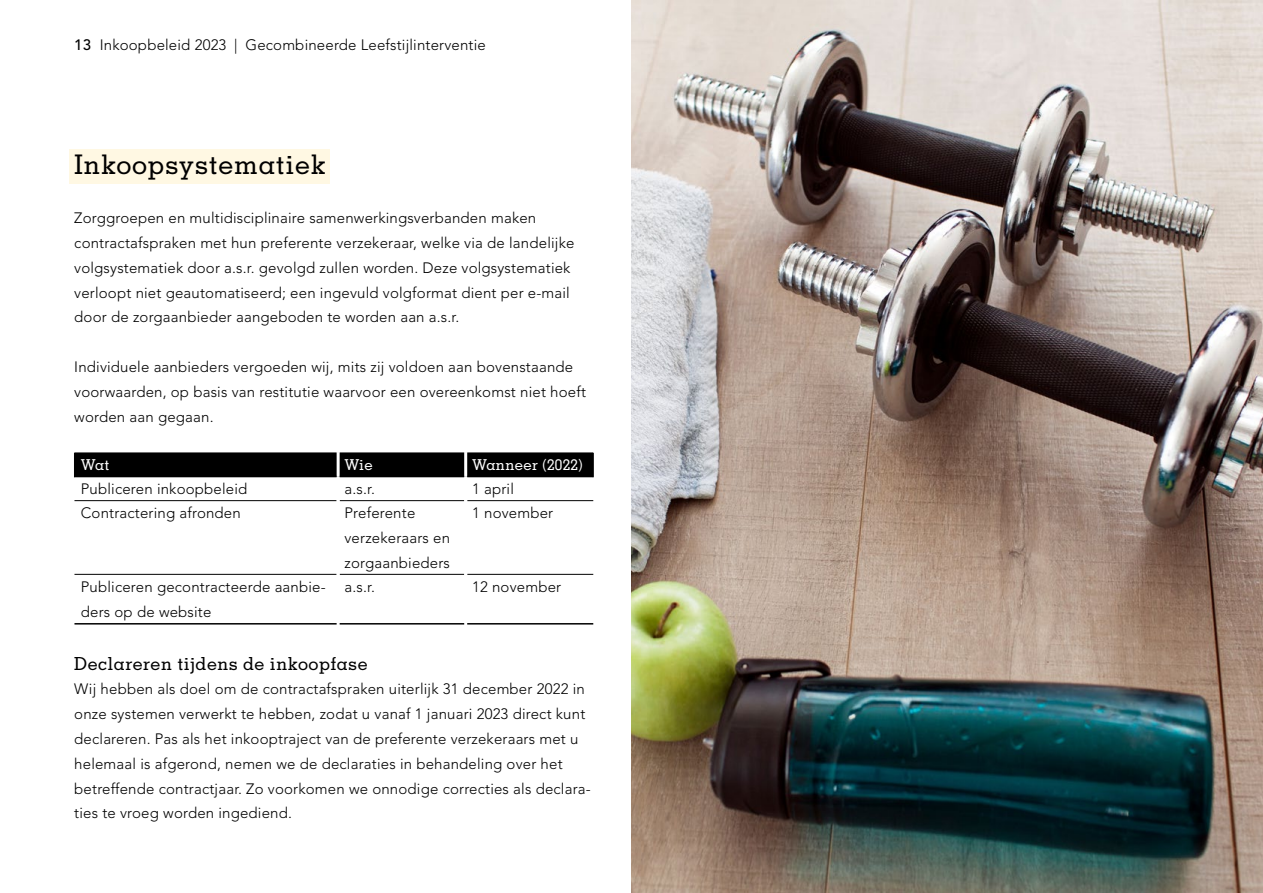
<style>
.page{position:relative;width:1263px;height:893px;background:#fff}
.page>*{position:absolute;margin:0;border:0;box-sizing:border-box;transform-origin:0 0}
.t1{font:500 27px "Memphis LT Std";letter-spacing:.025em;color:#000}
.t2{font:500 18px "Memphis LT Std";letter-spacing:.025em;color:#000}
.t3{font:300 15px/24.8px "Avenir LT Std";letter-spacing:.01em;color:#000}
.t4{font:500 15px "Memphis LT Std";letter-spacing:.025em;color:#fff}
.s1{font-weight:500}
</style>
<div class="page">
<img style="left:631px;top:0;width:632px;height:893px">
<div style="left:70px;top:149px;width:260px;height:34px;background:#fff8e3"></div>
<div style="left:74px;top:453px;width:520px;height:24px;background:#000"></div>
<hr style="left:74px;top:500px;width:263px;height:1px;background:#000">
<hr style="left:340px;top:500px;width:124px;height:1px;background:#000">
<hr style="left:467px;top:500px;width:126px;height:1px;background:#000">
<hr style="left:74px;top:574px;width:263px;height:1px;background:#000">
<hr style="left:340px;top:574px;width:124px;height:1px;background:#000">
<hr style="left:467px;top:574px;width:126px;height:1px;background:#000">
<hr style="left:337px;top:453px;width:3px;height:24px;background:#fff">
<hr style="left:464px;top:453px;width:3px;height:24px;background:#fff">
<hr style="left:75px;top:476px;width:262px;height:1px;background:#000">
<hr style="left:340px;top:476px;width:124px;height:1px;background:#000">
<hr style="left:467px;top:476px;width:126px;height:1px;background:#000">
<hr style="left:74px;top:623px;width:263px;height:2px;background:#000">
<hr style="left:340px;top:623px;width:124px;height:2px;background:#000">
<hr style="left:467px;top:623px;width:126px;height:2px;background:#000">
<p class="t3" style="left:74px;top:32px;width:413px"><span class="s1">13</span> Inkoopbeleid 2023 | Gecombineerde Leefstijlinterventie</p>
<h1 class="t1" style="left:74px;top:147px;width:253px">Inkoopsystematiek</h1>
<p class="t3" style="left:74px;top:206px;width:502px">Zorggroepen en multidisciplinaire samenwerkingsverbanden maken contractafspraken met hun preferente verzekeraar, welke via de landelijke volgsystematiek door a.s.r. gevolgd zullen worden. Deze volgsystematiek verloopt niet geautomatiseerd; een ingevuld volgformat dient per e-mail door de zorgaanbieder aangeboden te worden aan a.s.r.</p>
<p class="t3" style="left:74px;top:354px;width:513px">Individuele aanbieders vergoeden wij, mits zij voldoen aan bovenstaande voorwaarden, op basis van restitutie waarvoor een overeenkomst niet hoeft worden aan gegaan.</p>
<p class="t4" style="left:81px;top:456px;width:30px">Wat</p>
<p class="t4" style="left:344px;top:456px;width:30px">Wie</p>
<p class="t4" style="left:472px;top:456px;width:112px">Wanneer (2022)</p>
<p class="t3" style="left:81px;top:477px;width:168px">Publiceren inkoopbeleid</p>
<p class="t3" style="left:344px;top:477px;width:32px">a.s.r.</p>
<p class="t3" style="left:472px;top:477px;width:43px">1 april</p>
<p class="t3" style="left:81px;top:501px;width:161px">Contractering afronden</p>
<p class="t3" style="left:344px;top:501px;width:107px">Preferente verzekeraars en zorgaanbieders</p>
<p class="t3" style="left:472px;top:501px;width:83px">1 november</p>
<p class="t3" style="left:81px;top:575px;width:246px">Publiceren gecontracteerde aanbie&shy;ders op de website</p>
<p class="t3" style="left:344px;top:575px;width:32px">a.s.r.</p>
<p class="t3" style="left:472px;top:575px;width:91px">12 november</p>
<p class="t2" style="left:74px;top:652px;width:295px">Declareren tijdens de inkoopfase</p>
<p class="t3" style="left:74px;top:677px;width:518px">Wij hebben als doel om de contractafspraken uiterlijk 31 december 2022 in onze systemen verwerkt te hebben, zodat u vanaf 1 januari 2023 direct kunt declareren. Pas als het inkooptraject van de preferente verzekeraars met u helemaal is afgerond, nemen we de declaraties in behandeling over het betreffende contractjaar. Zo voorkomen we onnodige correcties als declara&shy;ties te vroeg worden ingediend.</p>
</div>
